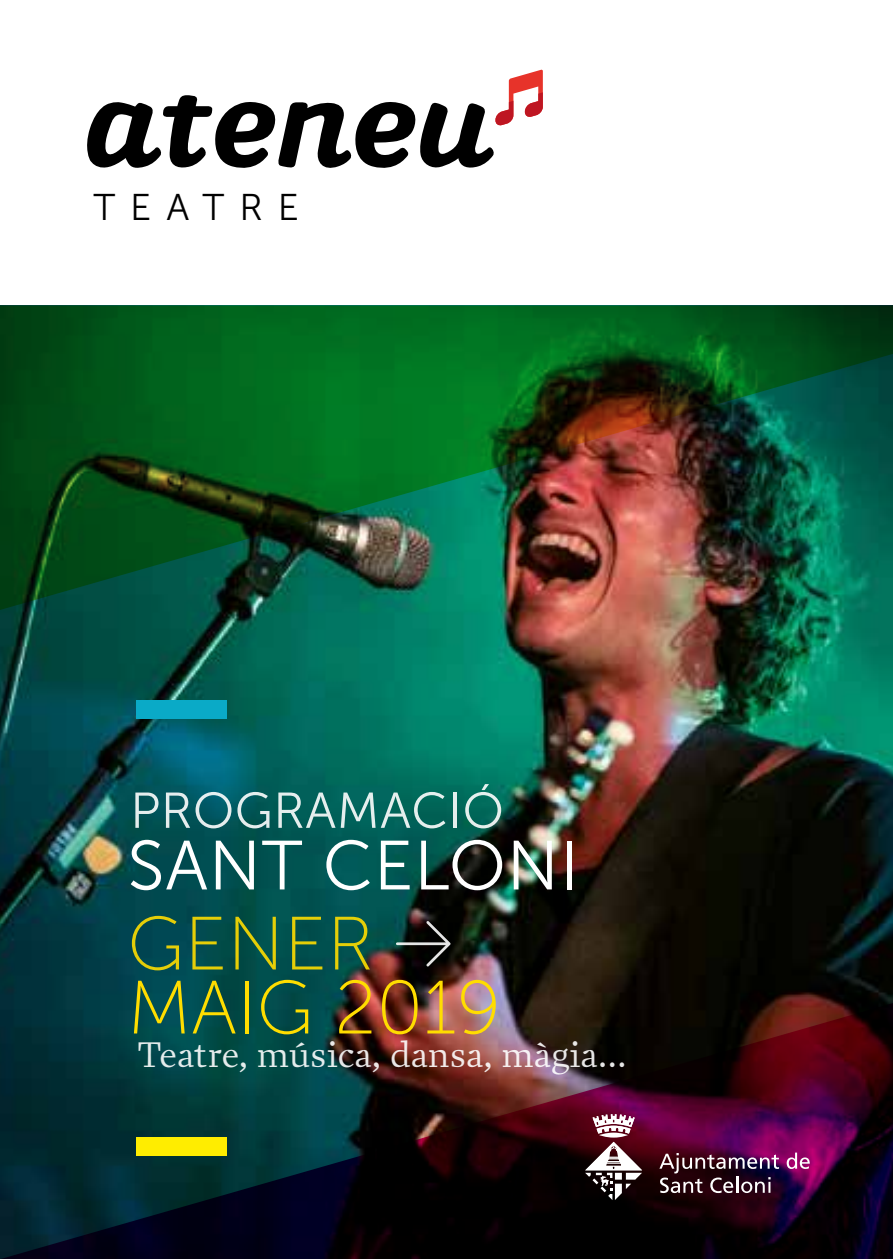
<style>
.page{position:relative;width:893px;height:1259px;background:#fff}
.page>*{position:absolute;margin:0;border:0;box-sizing:border-box;transform-origin:0 0}
.t1{font:75.3px "Museo Sans 100";color:#fd0}
.t2{font:69.3px "Museo Sans 300";letter-spacing:.01em;color:#fff}
.t3{font:50.1px "Museo Sans 300";letter-spacing:.01em;color:#fff}
.t4{font:37.2px "Museo Sans 300";letter-spacing:.405em;color:#000}
.t5{font:36px "Prensa";color:#fff}
</style>
<div class="page">
<img style="left:0;top:612px;width:893px;height:384px">
<svg style="left:0;top:996px;width:893px;height:263px;background:#1c1a23"></svg>
<svg style="left:87px;top:69px;width:456px;height:99px"></svg>
<div style="left:136px;top:1137px;width:91px;height:18px;background:#ffed00"></div>
<svg style="left:593px;top:1114px;width:42px;height:19px"></svg>
<svg style="left:585px;top:1141px;width:57px;height:59px"></svg>
<svg style="left:599px;top:1132px;width:29px;height:5px"></svg>
<svg style="left:787px;top:1152px;width:23px;height:17px"></svg>
<svg style="left:659px;top:1153px;width:120px;height:40px;background:#56384a"></svg>
<img style="left:0;top:306px;width:893px;height:306px">
<svg style="left:396px;top:921px;width:54px;height:45px;background:#242826"></svg>
<div style="left:136px;top:700px;width:91px;height:18px;background:#0aaac7"></div>
<p class="t4" style="left:93px;top:187px;width:207px">TEATRE</p>
<h3 class="t3" style="left:130px;top:783px;width:375px">PROGRAMACIÓ</h3>
<h2 class="t2" style="left:127px;top:828px;width:453px">SANT CELONI</h2>
<h1 class="t1" style="left:127px;top:903px;width:248px">GENER</h1>
<h1 class="t1" style="left:127px;top:967px;width:375px">MAIG 2019</h1>
<p class="t5" style="left:136px;top:1034px;width:492px">Teatre, música, dansa, màgia...</p>
</div>
